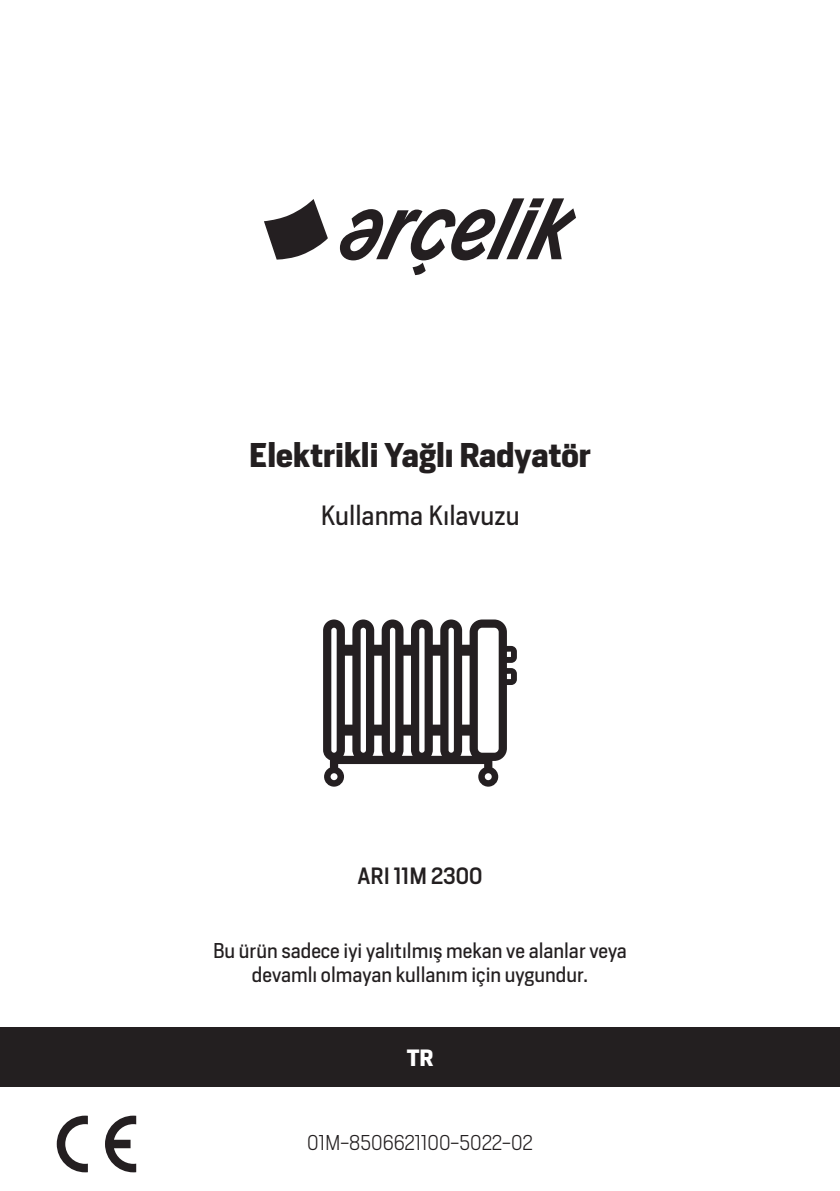
<style>
.page{position:relative;width:840px;height:1191px;background:#fff}
.page>*{position:absolute;margin:0;border:0;box-sizing:border-box;transform-origin:0 0}
.Urun_adi{font:700 32px "Heron Sans";color:#231f20}
.Kullanma_Kilavuzu{font:26px "Heron Sans";color:#231f20}
.Model_No{font:500 22px "Heron Sans";color:#231f20}
.Dil_Kodu{font:700 22px "Heron Sans";color:#fff}
.Takip_No{font:20px "Heron Sans";color:#231f20}
.Takip_No-2{font:300 20px "Heron Sans";color:#231f20}
</style>
<div class="page">
<svg style="left:264px;top:199px;width:64px;height:61px"></svg>
<svg style="left:340px;top:198px;width:235px;height:77px"></svg>
<svg style="left:57px;top:1115px;width:31px;height:57px"></svg>
<svg style="left:105px;top:1115px;width:31px;height:57px"></svg>
<div style="left:0;top:1027px;width:839px;height:59px;background:#231f20"></div>
<svg style="left:323px;top:619px;width:193px;height:167px"></svg>
<p class="Urun_adi" style="left:249px;top:434px;width:343px">Elektrikli Yağlı Radyatör</p>
<p class="Kullanma_Kilavuzu" style="left:320px;top:499px;width:200px">Kullanma Kılavuzu</p>
<p class="Model_No" style="left:357px;top:862px;width:126px">ARI 11M 2300</p>
<p class="Takip_No" style="left:213px;top:937px;width:415px">Bu ürün sadece iyi yalıtılmış mekan ve alanlar veya</p>
<p class="Takip_No" style="left:252px;top:961px;width:337px">devamlı olmayan kullanım için uygundur.</p>
<p class="Dil_Kodu" style="left:406px;top:1043px;width:28px">TR</p>
<p class="Takip_No-2" style="left:307px;top:1129px;width:227px">01M-8506621100-5022-02</p>
</div>
